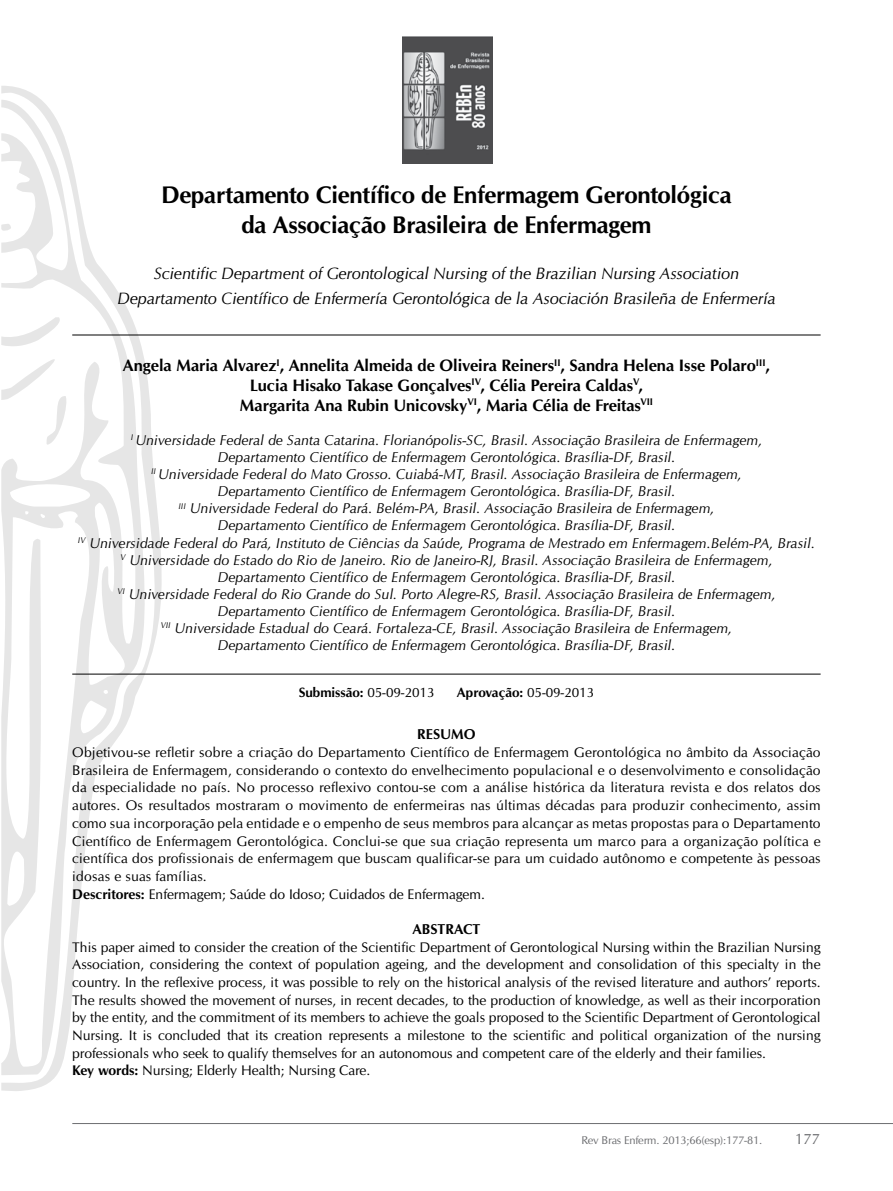
<style>
.page{position:relative;width:893px;height:1191px;background:#fff}
.page>*{position:absolute;margin:0;border:0;box-sizing:border-box;transform-origin:0 0}
.t1{font:700 24px/30px "URW Classico";letter-spacing:-.01em;color:#000;text-align:center}
.t2{font:700 16.5px/19.8px "URW Classico";color:#000;text-align:center}
.t3{font:italic 16.5px/25.2px "URW Classico";letter-spacing:-.01em;color:#000;text-align:center}
.t4{font:15px "URW Classico";color:#6d6e71}
.t5{font:italic 14.25px/17.1px "URW Classico";color:#000;text-align:center}
.t6{font:700 14.25px "URW Classico";color:#000}
.t7{font:13.95px/17.7px "URW Classico";color:#000}
.t8{font:700 13.5px "URW Classico";color:#000}
.t9{font:11.25px "URW Classico";letter-spacing:-.015em;color:#6d6e71}
.s1{font-weight:400}
.s2{font-weight:700}
</style>
<div class="page">
<svg style="left:1px;top:86px;width:174px;height:1005px"></svg>
<hr style="left:72px;top:1123px;width:821px;height:1px;background:#6d6e71">
<img style="left:403px;top:37px;width:90px;height:127px">
<hr style="left:72px;top:335px;width:749px;height:1px;background:#000">
<hr style="left:72px;top:674px;width:749px;height:1px;background:#000">
<h1 class="t1" style="left:161px;top:179px;width:572px">Departamento Científico de Enfermagem Gerontológica da Associação Brasileira de Enfermagem</h1>
<p class="t3" style="left:117px;top:261px;width:660px">Scientific Department of Gerontological Nursing of the Brazilian Nursing Association<br>Departamento Científico de Enfermería Gerontológica de la Asociación Brasileña de Enfermería</p>
<p class="t2" style="left:123px;top:355px;width:649px">Angela Maria Alvarez<sup>I</sup>, Annelita Almeida de Oliveira Reiners<sup>II</sup>, Sandra Helena Isse Polaro<sup>III</sup>,<br>Lucia Hisako Takase Gonçalves<sup>IV</sup>, Célia Pereira Caldas<sup>V</sup>,<br>Margarita Ana Rubin Unicovsky<sup>VI</sup>, Maria Célia de Freitas<sup>VII</sup></p>
<p class="t5" style="left:78px;top:432px;width:738px"><sup>I</sup> Universidade Federal de Santa Catarina. Florianópolis-SC, Brasil. Associação Brasileira de Enfermagem,<br>Departamento Científico de Enfermagem Gerontológica. Brasília-DF, Brasil.<br><sup>II</sup> Universidade Federal do Mato Grosso. Cuiabá-MT, Brasil. Associação Brasileira de Enfermagem,<br>Departamento Científico de Enfermagem Gerontológica. Brasília-DF, Brasil.<br><sup>III</sup> Universidade Federal do Pará. Belém-PA, Brasil. Associação Brasileira de Enfermagem,<br>Departamento Científico de Enfermagem Gerontológica. Brasília-DF, Brasil.<br><sup>IV</sup> Universidade Federal do Pará, Instituto de Ciências da Saúde, Programa de Mestrado em Enfermagem.Belém-PA, Brasil.<br><sup>V</sup> Universidade do Estado do Rio de Janeiro. Rio de Janeiro-RJ, Brasil. Associação Brasileira de Enfermagem, Departamento Científico de Enfermagem Gerontológica. Brasília-DF, Brasil.<br><sup>VI</sup> Universidade Federal do Rio Grande do Sul. Porto Alegre-RS, Brasil. Associação Brasileira de Enfermagem, Departamento Científico de Enfermagem Gerontológica. Brasília-DF, Brasil.<br><sup>VII</sup> Universidade Estadual do Ceará. Fortaleza-CE, Brasil. Associação Brasileira de Enfermagem,<br>Departamento Científico de Enfermagem Gerontológica. Brasília-DF, Brasil.</p>
<p class="t8" style="left:299px;top:684px;width:137px">Submissão: <span class="s1">05-09-2013</span></p>
<p class="t8" style="left:457px;top:684px;width:139px">Aprovação: <span class="s1">05-09-2013</span></p>
<p class="t6" style="left:417px;top:725px;width:60px">RESUMO</p>
<p class="t7" style="left:72px;top:743px;width:750px">Objetivou-se refletir sobre a criação do Departamento Científico de Enfermagem Gerontológica no âmbito da Associação Brasileira de Enfermagem, considerando o contexto do envelhecimento populacional e o desenvolvimento e consolidação da especialidade no país. No processo reflexivo contou-se com a análise histórica da literatura revista e dos relatos dos autores. Os resultados mostraram o movimento de enfermeiras nas últimas décadas para produzir conhecimento, assim como sua incorporação pela entidade e o empenho de seus membros para alcançar as metas propostas para o Departamento Científico de Enfermagem Gerontológica. Conclui-se que sua criação representa um marco para a organização política e científica dos profissionais de enfermagem que buscam qualificar-se para um cuidado autônomo e competente às pessoas idosas e suas famílias.<br><span class="s2">Descritores:</span> Enfermagem; Saúde do Idoso; Cuidados de Enfermagem.</p>
<p class="t6" style="left:412px;top:920px;width:69px">ABSTRACT</p>
<p class="t7" style="left:72px;top:938px;width:750px">This paper aimed to consider the creation of the Scientific Department of Gerontological Nursing within the Brazilian Nursing Association, considering the context of population ageing, and the development and consolidation of this specialty in the country. In the reflexive process, it was possible to rely on the historical analysis of the revised literature and authors’ reports.<br>The results showed the movement of nurses, in recent decades, to the production of knowledge, as well as their incorporation by the entity, and the commitment of its members to achieve the goals proposed to the Scientific Department of Gerontological Nursing. It is concluded that its creation represents a milestone to the scientific and political organization of the nursing professionals who seek to qualify themselves for an autonomous and competent care of the elderly and their families.<br><span class="s2">Key words:</span> Nursing; Elderly Health; Nursing Care.</p>
<p class="t9" style="left:582px;top:1133px;width:182px">Rev Bras Enferm. 2013;66(esp):177-81.</p>
<p class="t4" style="left:795px;top:1130px;width:26px">177</p>
</div>
